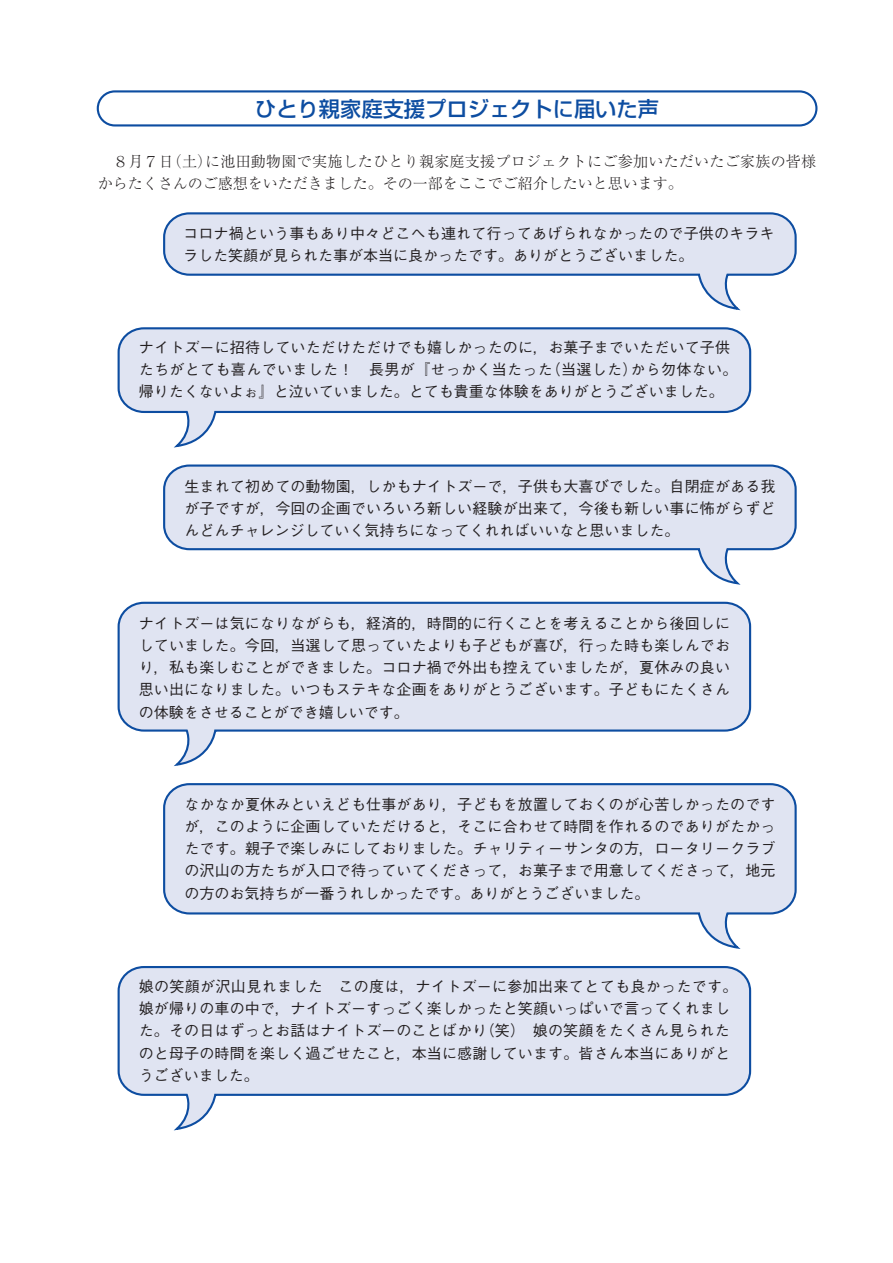
<style>
.page{position:relative;width:893px;height:1263px;background:#fff}
.page>*{position:absolute;margin:0;border:0;box-sizing:border-box;transform-origin:0 0}
.t1{font:500 21.3px "Shin Go Pro";color:#0d4da1}
.t2{font:500 15px/22px "Gothic BBB Pro";letter-spacing:.01em;color:#231f20}
.t3{font:300 15px/22px "Ryumin Pro";letter-spacing:.02em;color:#231f20}
</style>
<div class="page">
<div style="left:97px;top:90px;width:720px;height:36px;border:2px solid #0d4da1;border-radius:17px"></div>
<svg style="left:163px;top:212px;width:634px;height:99px;fill:#e0e4f2"></svg>
<svg style="left:163px;top:464px;width:634px;height:121px"></svg>
<svg style="left:163px;top:783px;width:634px;height:166px"></svg>
<svg style="left:117px;top:327px;width:635px;height:121px;fill:#e0e4f2"></svg>
<svg style="left:117px;top:601px;width:635px;height:165px"></svg>
<svg style="left:117px;top:966px;width:635px;height:165px"></svg>
<h1 class="t1" style="left:255px;top:91px;width:405px">ひとり親家庭支援プロジェクトに届いた声</h1>
<p class="t3" style="left:98px;top:149px;width:720px">　８月７日（土）に池田動物園で実施したひとり親家庭支援プロジェクトにご参加いただいたご家族の皆様からたくさんのご感想をいただきました。その一部をここでご紹介したいと思います。</p>
<p class="t2" style="left:183px;top:220px;width:593px">コロナ禍という事もあり中々どこへも連れて行ってあげられなかったので子供のキラキラした笑顔が見られた事が本当に良かったです。ありがとうございました。</p>
<p class="t2" style="left:139px;top:335px;width:600px">ナイトズーに招待していただけただけでも嬉しかったのに，お菓子までいただいて子供たちがとても喜んでいました！　長男が『せっかく当たった（当選した）から勿体ない。帰りたくないよぉ』と泣いていました。とても貴重な体験をありがとうございました。</p>
<p class="t2" style="left:184px;top:473px;width:593px;text-align:justify">生まれて初めての動物園，しかもナイトズーで，子供も大喜びでした。自閉症がある我が子ですが，今回の企画でいろいろ新しい経験が出来て，今後も新しい事に怖がらずどんどんチャレンジしていく気持ちになってくれればいいなと思いました。</p>
<p class="t2" style="left:139px;top:610px;width:593px;text-align:justify">ナイトズーは気になりながらも，経済的，時間的に行くことを考えることから後回しにしていました。今回，当選して思っていたよりも子どもが喜び，行った時も楽しんでおり，私も楽しむことができました。コロナ禍で外出も控えていましたが，夏休みの良い思い出になりました。いつもステキな企画をありがとうございます。子どもにたくさんの体験をさせることができ嬉しいです。</p>
<p class="t2" style="left:184px;top:791px;width:593px;text-align:justify">なかなか夏休みといえども仕事があり，子どもを放置しておくのが心苦しかったのですが，このように企画していただけると，そこに合わせて時間を作れるのでありがたかったです。親子で楽しみにしておりました。チャリティーサンタの方，ロータリークラブの沢山の方たちが入口で待っていてくださって，お菓子まで用意してくださって，地元の方のお気持ちが一番うれしかったです。ありがとうございました。</p>
<p class="t2" style="left:139px;top:974px;width:600px">娘の笑顔が沢山見れました　この度は，ナイトズーに参加出来てとても良かったです。娘が帰りの車の中で，ナイトズーすっごく楽しかったと笑顔いっぱいで言ってくれました。その日はずっとお話はナイトズーのことばかり（笑）　娘の笑顔をたくさん見られたのと母子の時間を楽しく過ごせたこと，本当に感謝しています。皆さん本当にありがとうございました。</p>
</div>
